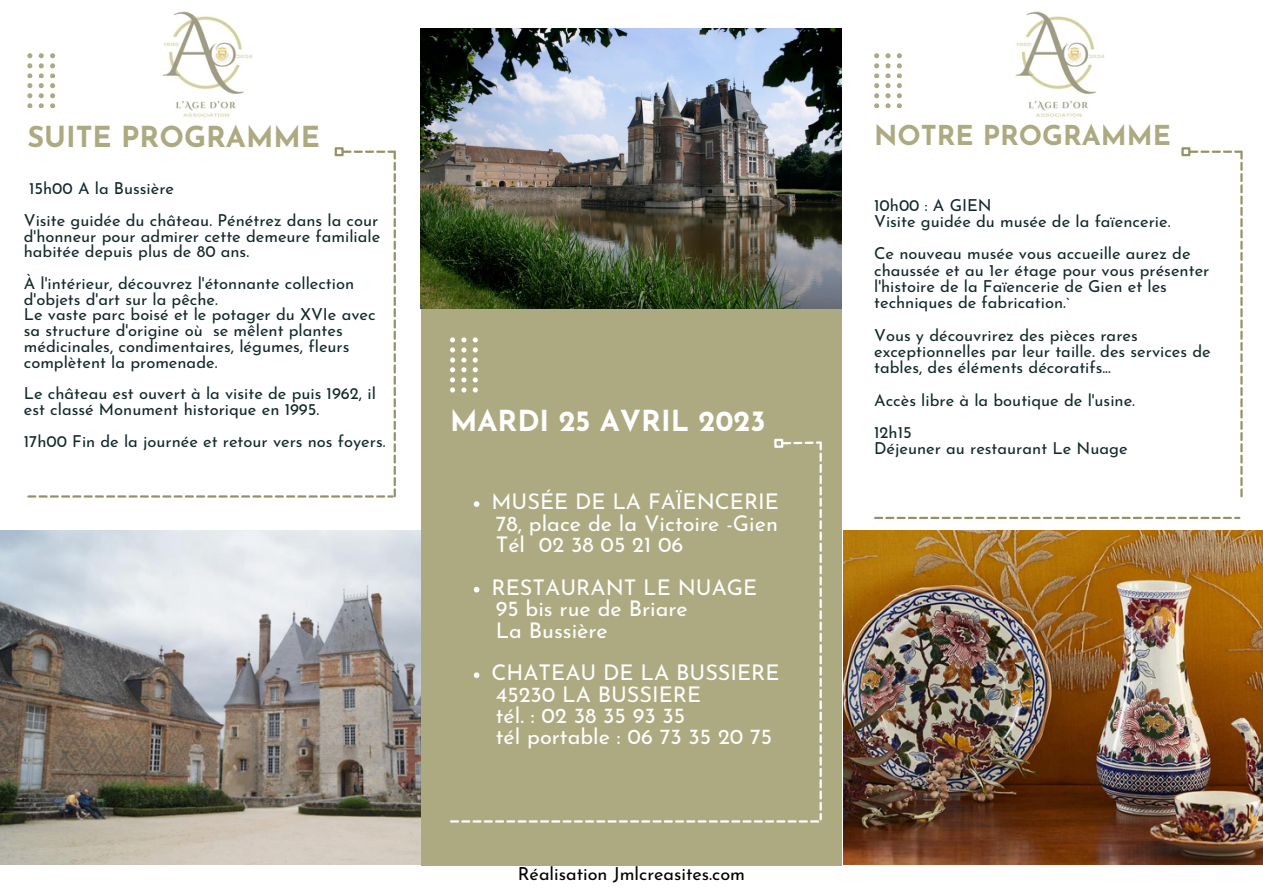
<style>
.page{position:relative;width:1263px;height:894px;background:#fff}
.page>*{position:absolute;margin:0;border:0;box-sizing:border-box;transform-origin:0 0}
.t1{font:700 28.95px "Josefin Sans";color:#fff}
.t2{font:700 28.95px "Josefin Sans";color:#adaa82}
.t3{font:700 27.45px "Josefin Sans";color:#adaa82}
.t4{font:21.6px/21.3px "Josefin Sans";color:#fff}
.t5{font:18px "Josefin Sans";color:#000}
.t6{font:16.5px/15.8px "Josefin Sans";color:#13292a}
</style>
<div class="page">
<img style="left:843px;top:530px;width:420px;height:334px">
<img style="left:0;top:530px;width:420px;height:334px">
<img style="left:421px;top:29px;width:421px;height:280px">
<div style="left:421px;top:309px;width:421px;height:555px;background:#adaa82"></div>
<svg style="left:27px;top:53px;width:5px;height:55px"></svg>
<svg style="left:39px;top:53px;width:5px;height:55px"></svg>
<svg style="left:50px;top:53px;width:5px;height:55px"></svg>
<svg style="left:27px;top:150px;width:369px;height:347px"></svg>
<div style="left:335px;top:147px;width:9px;height:9px;border:2px solid #969267"></div>
<svg style="left:874px;top:53px;width:5px;height:55px"></svg>
<svg style="left:885px;top:53px;width:5px;height:55px"></svg>
<svg style="left:897px;top:53px;width:5px;height:55px"></svg>
<svg style="left:874px;top:516px;width:366px;height:3px"></svg>
<svg style="left:1189px;top:150px;width:54px;height:347px"></svg>
<div style="left:1181px;top:147px;width:9px;height:9px;border:2px solid #969267"></div>
<svg style="left:450px;top:337px;width:5px;height:55px"></svg>
<svg style="left:461px;top:337px;width:5px;height:55px"></svg>
<svg style="left:473px;top:337px;width:5px;height:55px"></svg>
<div style="left:774px;top:438px;width:9px;height:10px;border:2px solid #fff"></div>
<svg style="left:450px;top:441px;width:372px;height:381px"></svg>
<img style="left:163px;top:11px;width:90px;height:106px">
<img style="left:1015px;top:11px;width:90px;height:106px">
<h1 class="t2" style="left:27px;top:125px;width:294px">SUITE PROGRAMME</h1>
<h2 class="t3" style="left:874px;top:124px;width:298px">NOTRE PROGRAMME</h2>
<p class="t6" style="left:24px;top:174px;width:356px;line-height:31.5px;text-indent:5px">15h00 A la Bussière<br>Visite guidée du château. Pénétrez dans la cour</p>
<p class="t6" style="left:24px;top:229px;width:358px">d'honneur pour admirer cette demeure familiale habitée depuis plus de 80 ans.</p>
<p class="t6" style="left:24px;top:277px;width:353px">À l'intérieur, découvrez l'étonnante collection d'objets d'art sur la pêche.<br>Le vaste parc boisé et le potager du XVIe avec sa structure d'origine où se mêlent plantes médicinales, condimentaires, légumes, fleurs complètent la promenade.</p>
<p class="t6" style="left:24px;top:387px;width:354px">Le château est ouvert à la visite de puis 1962, il est classé Monument historique en 1995.</p>
<p class="t6" style="left:24px;top:434px;width:363px">17h00 Fin de la journée et retour vers nos foyers.</p>
<h1 class="t1" style="left:450px;top:409px;width:317px">MARDI 25 AVRIL 2023</h1>
<h3 class="t4" style="left:491px;top:493px;width:289px;text-align:justify">MUSÉE DE LA FAÏENCERIE 78, place de la Victoire -Gien Tél 02 38 05 21 06</h3>
<h3 class="t4" style="left:491px;top:578px;width:267px">RESTAURANT LE NUAGE<br>95 bis rue de Briare<br>La Bussière</h3>
<h3 class="t4" style="left:491px;top:664px;width:290px">CHATEAU DE LA BUSSIERE<br>45230 LA BUSSIERE<br>tél. : 02 38 35 93 35<br>tél portable : 06 73 35 20 75</h3>
<p class="t5" style="left:518px;top:866px;width:229px">Réalisation Jmlcreasites.com</p>
<p class="t6" style="left:874px;top:198px;width:298px;line-height:16.2px">10h00 : A GIEN<br>Visite guidée du musée de la faïencerie.</p>
<p class="t6" style="left:874px;top:247px;width:337px;line-height:16.2px">Ce nouveau musée vous accueille aurez de chaussée et au 1er étage pour vous présenter l'histoire de la Faïencerie de Gien et les techniques de fabrication.`</p>
<p class="t6" style="left:874px;top:328px;width:338px;line-height:16.2px">Vous y découvrirez des pièces rares exceptionnelles par leur taille. des services de tables, des éléments décoratifs...</p>
<p class="t6" style="left:874px;top:385px;width:262px;line-height:32.5px">Accès libre à la boutique de l'usine.<br>12h15</p>
<p class="t6" style="left:874px;top:442px;width:255px">Déjeuner au restaurant Le Nuage</p>
</div>
